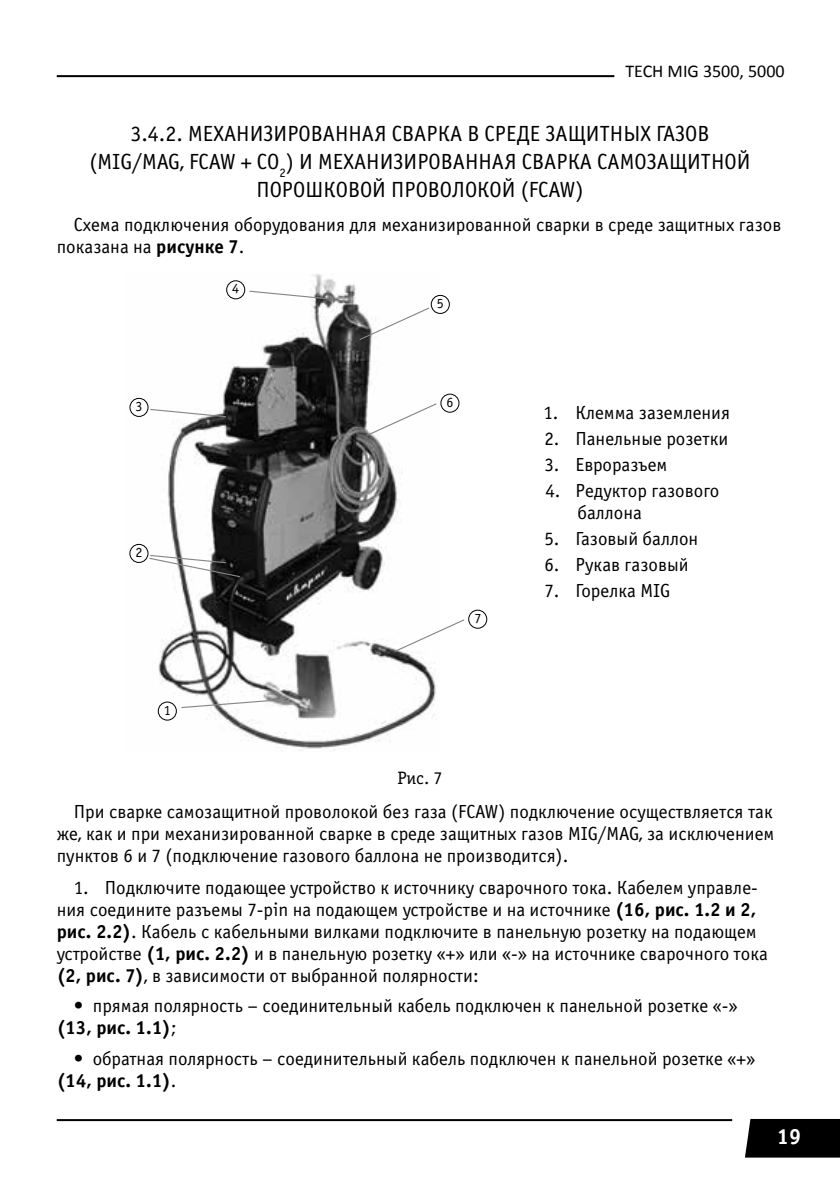
<style>
.page{position:relative;width:840px;height:1191px;background:#fff}
.page>*{position:absolute;margin:0;border:0;box-sizing:border-box;transform-origin:0 0}
.t1{font:22px/28px "Officina Sans C";color:#000;text-align:center}
.t2{font:700 22px "Officina Serif C";color:#fff}
.t3{font:19px/22px "Officina Sans C";color:#000}
.t4{font:18px "Calibri";color:#000}
.t5{font:18px "Officina Serif C";color:#000}
.t6{font:14px "Officina Sans C";color:#000}
.s1{font-weight:700}
</style>
<div class="page">
<div style="left:745px;top:1119px;width:94px;height:38px;background:#000"></div>
<hr style="left:57px;top:1119px;width:674px;height:2px;background:#000">
<hr style="left:57px;top:75px;width:557px;height:2px;background:#000">
<img style="left:131px;top:274px;width:306px;height:477px">
<svg style="left:249px;top:291px;width:76px;height:8px"></svg>
<svg style="left:150px;top:409px;width:76px;height:8px"></svg>
<svg style="left:149px;top:555px;width:91px;height:22px"></svg>
<svg style="left:181px;top:699px;width:102px;height:9px"></svg>
<svg style="left:359px;top:307px;width:70px;height:33px"></svg>
<svg style="left:366px;top:403px;width:70px;height:33px"></svg>
<svg style="left:394px;top:619px;width:70px;height:33px"></svg>
<div style="left:440px;top:394px;width:19px;height:19px;border:1px solid #000;border-radius:50%"></div>
<div style="left:468px;top:609px;width:19px;height:20px;border:1px solid #000;border-radius:50%"></div>
<div style="left:226px;top:280px;width:19px;height:19px;border:1px solid #000;border-radius:50%"></div>
<div style="left:129px;top:398px;width:19px;height:19px;border:1px solid #000;border-radius:50%"></div>
<div style="left:129px;top:544px;width:19px;height:19px;border:1px solid #000;border-radius:50%"></div>
<div style="left:158px;top:701px;width:19px;height:19px;border:1px solid #000;border-radius:50%"></div>
<div style="left:430px;top:295px;width:19px;height:19px;border:1px solid #000;border-radius:50%"></div>
<p class="t4" style="left:625px;top:60px;width:161px">TECH MIG 3500, 5000</p>
<p class="t1" style="left:89px;top:120px;width:662px">3.4.2. МЕХАНИЗИРОВАННАЯ СВАРКА В СРЕДЕ ЗАЩИТНЫХ ГАЗОВ (MIG/MAG, FCAW + CO<sub>2</sub>) И МЕХАНИЗИРОВАННАЯ СВАРКА САМОЗАЩИТНОЙ<br>ПОРОШКОВОЙ ПРОВОЛОКОЙ (FCAW)</p>
<p class="t3" style="left:57px;top:214px;width:725px;text-indent:17px">Схема подключения оборудования для механизированной сварки в среде защитных газов показана на <span class="s1">рисунке 7</span>.</p>
<p class="t6" style="left:135px;top:398px;width:8px">3</p>
<p class="t6" style="left:135px;top:544px;width:8px">2</p>
<p class="t6" style="left:164px;top:702px;width:8px">1</p>
<p class="t6" style="left:232px;top:281px;width:8px">4</p>
<p class="t6" style="left:436px;top:295px;width:8px">5</p>
<p class="t6" style="left:446px;top:394px;width:8px">6</p>
<p class="t6" style="left:474px;top:610px;width:8px">7</p>
<p class="t3" style="left:543px;top:402px;width:188px">1. Клемма заземления</p>
<p class="t3" style="left:544px;top:428px;width:185px">2. Панельные розетки</p>
<p class="t3" style="left:544px;top:454px;width:125px">3. Евроразъем</p>
<p class="t3" style="left:577px;top:480px;width:143px;text-indent:-32px">4. Редуктор газового баллона</p>
<p class="t3" style="left:544px;top:528px;width:155px">5. Газовый баллон</p>
<p class="t3" style="left:544px;top:554px;width:146px">6. Рукав газовый</p>
<p class="t3" style="left:544px;top:580px;width:127px">7. Горелка MIG</p>
<p class="t5" style="left:397px;top:768px;width:47px">Рис. 7</p>
<p class="t3" style="left:57px;top:801px;width:718px;text-align:justify;text-indent:17px">При сварке самозащитной проволокой без газа (FCAW) подключение осуществляется так же, как и при механизированной сварке в среде защитных газов MIG/MAG, за исключением пунктов 6 и 7 (подключение газового баллона не производится).</p>
<p class="t3" style="left:57px;top:876px;width:712px;text-indent:17px">1. Подключите подающее устройство к источнику сварочного тока. Кабелем управле&shy;ния соедините разъемы 7-pin на подающем устройстве и на источнике <span class="s1">(16, рис. 1.2 и 2, рис. 2.2)</span>. Кабель с кабельными вилками подключите в панельную розетку на подающем устройстве <span class="s1">(1, рис. 2.2)</span> и в панельную розетку «+» или «-» на источнике сварочного тока <span class="s1">(2, рис. 7)</span>, в зависимости от выбранной полярности:</p>
<p class="t3" style="left:57px;top:995px;width:682px;text-indent:17px">• прямая полярность – соединительный кабель подключен к панельной розетке «-» <span class="s1">(13, рис. 1.1)</span>;</p>
<p class="t3" style="left:57px;top:1047px;width:699px;text-indent:17px">• обратная полярность – соединительный кабель подключен к панельной розетке «+» <span class="s1">(14, рис. 1.1)</span>.</p>
<p class="t2" style="left:776px;top:1124px;width:26px">19</p>
</div>
